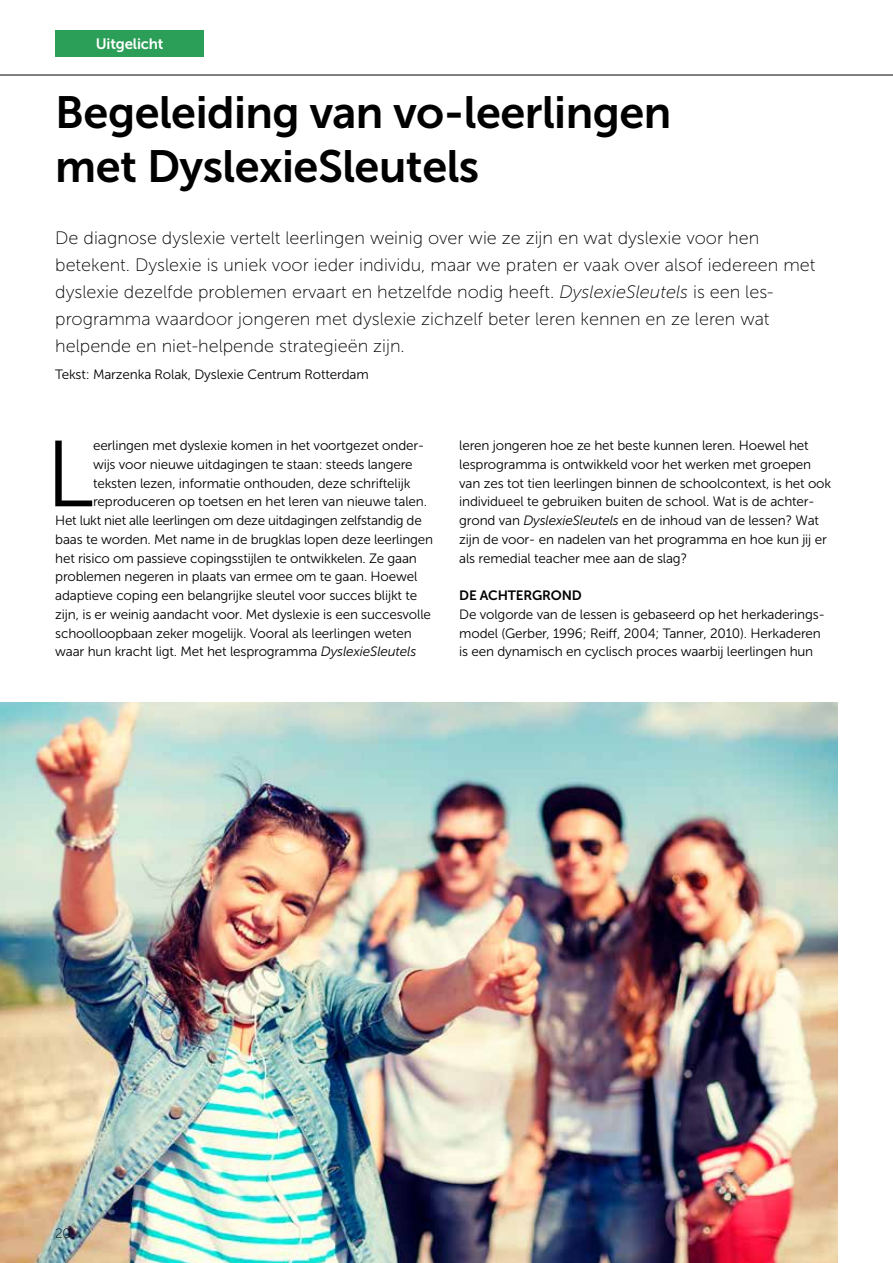
<style>
.page{position:relative;width:893px;height:1263px;background:#fff}
.page>*{position:absolute;margin:0;border:0;box-sizing:border-box;transform-origin:0 0}
.t1{font:93.45px "Museo Sans 300";color:#000}
.t2{font:45px/54px "Museo Sans 700";letter-spacing:-.01em;color:#000}
.t3{font:18px/27px "Museo Sans 100";color:#000}
.t4{font:15px "Museo Sans 700";letter-spacing:-.01em;color:#fff}
.t5{font:13.5px/18.8px "Museo Sans 300";letter-spacing:-.01em;color:#000}
.t6{font:13.5px "Museo Sans 700";letter-spacing:-.01em;color:#000}
.t7{font:13.5px "Museo Sans 100";color:#000}
.s1{font-style:italic}
</style>
<div class="page">
<hr style="left:0;top:75px;width:893px;height:1px;background:#000">
<img style="left:0;top:702px;width:838px;height:561px">
<div style="left:55px;top:30px;width:149px;height:26px;background:#2b9e58"></div>
<p class="t4" style="left:96px;top:35px;width:69px">Uitgelicht</p>
<h2 class="t2" style="left:55px;top:85px;width:618px">Begeleiding van vo-leerlingen met DyslexieSleutels</h2>
<p class="t3" style="left:55px;top:224px;width:762px">De diagnose dyslexie vertelt leerlingen weinig over wie ze zijn en wat dyslexie voor hen betekent. Dyslexie is uniek voor ieder individu, maar we praten er vaak over alsof iedereen met dyslexie dezelfde problemen ervaart en hetzelfde nodig heeft. <span class="s1">DyslexieSleutels</span> is een les&shy;programma waardoor jongeren met dyslexie zichzelf beter leren kennen en ze leren wat helpende en niet-helpende strategieën zijn.</p>
<p class="t5" style="left:55px;top:365px;width:315px">Tekst: Marzenka Rolak, Dyslexie Centrum Rotterdam</p>
<h1 class="t1" style="left:46px;top:424px;width:50px">L</h1>
<p class="t5" style="left:93px;top:436px;width:333px">eerlingen met dyslexie komen in het voortgezet onder-</p>
<p class="t5" style="left:93px;top:455px;width:321px">wijs voor nieuwe uitdagingen te staan: steeds langere</p>
<p class="t5" style="left:93px;top:474px;width:319px">teksten lezen, informatie onthouden, deze schriftelijk</p>
<p class="t5" style="left:93px;top:492px;width:335px">reproduceren op toetsen en het leren van nieuwe talen.</p>
<p class="t5" style="left:55px;top:511px;width:368px">Het lukt niet alle leerlingen om deze uitdagingen zelfstandig de</p>
<p class="t5" style="left:55px;top:530px;width:379px">baas te worden. Met name in de brugklas lopen deze leerlingen</p>
<p class="t5" style="left:55px;top:549px;width:363px">het risico om passieve copingsstijlen te ontwikkelen. Ze gaan</p>
<p class="t5" style="left:55px;top:567px;width:364px">problemen negeren in plaats van ermee om te gaan. Hoewel</p>
<p class="t5" style="left:55px;top:586px;width:363px">adaptieve coping een belangrijke sleutel voor succes blijkt te</p>
<p class="t5" style="left:55px;top:605px;width:377px">zijn, is er weinig aandacht voor. Met dyslexie is een succesvolle</p>
<p class="t5" style="left:55px;top:624px;width:358px">schoolloopbaan zeker mogelijk. Vooral als leerlingen weten</p>
<p class="t5" style="left:55px;top:642px;width:363px">waar hun kracht ligt. Met het lesprogramma <span class="s1">DyslexieSleutels</span></p>
<p class="t5" style="left:459px;top:436px;width:373px">leren jongeren hoe ze het beste kunnen leren. Hoewel het lesprogramma is ontwikkeld voor het werken met groepen van zes tot tien leerlingen binnen de schoolcontext, is het ook individueel te gebruiken buiten de school. Wat is de achter&shy;grond van <span class="s1">DyslexieSleutels</span> en de inhoud van de lessen? Wat zijn de voor- en nadelen van het programma en hoe kun jij er als remedial teacher mee aan de slag?</p>
<p class="t6" style="left:459px;top:588px;width:124px">DE ACHTERGROND</p>
<p class="t5" style="left:459px;top:605px;width:367px">De volgorde van de lessen is gebaseerd op het herkaderings&shy;model (Gerber, 1996; Reiff, 2004; Tanner, 2010). Herkaderen is een dynamisch en cyclisch proces waarbij leerlingen hun</p>
<p class="t7" style="left:55px;top:1226px;width:17px">20</p>
</div>
